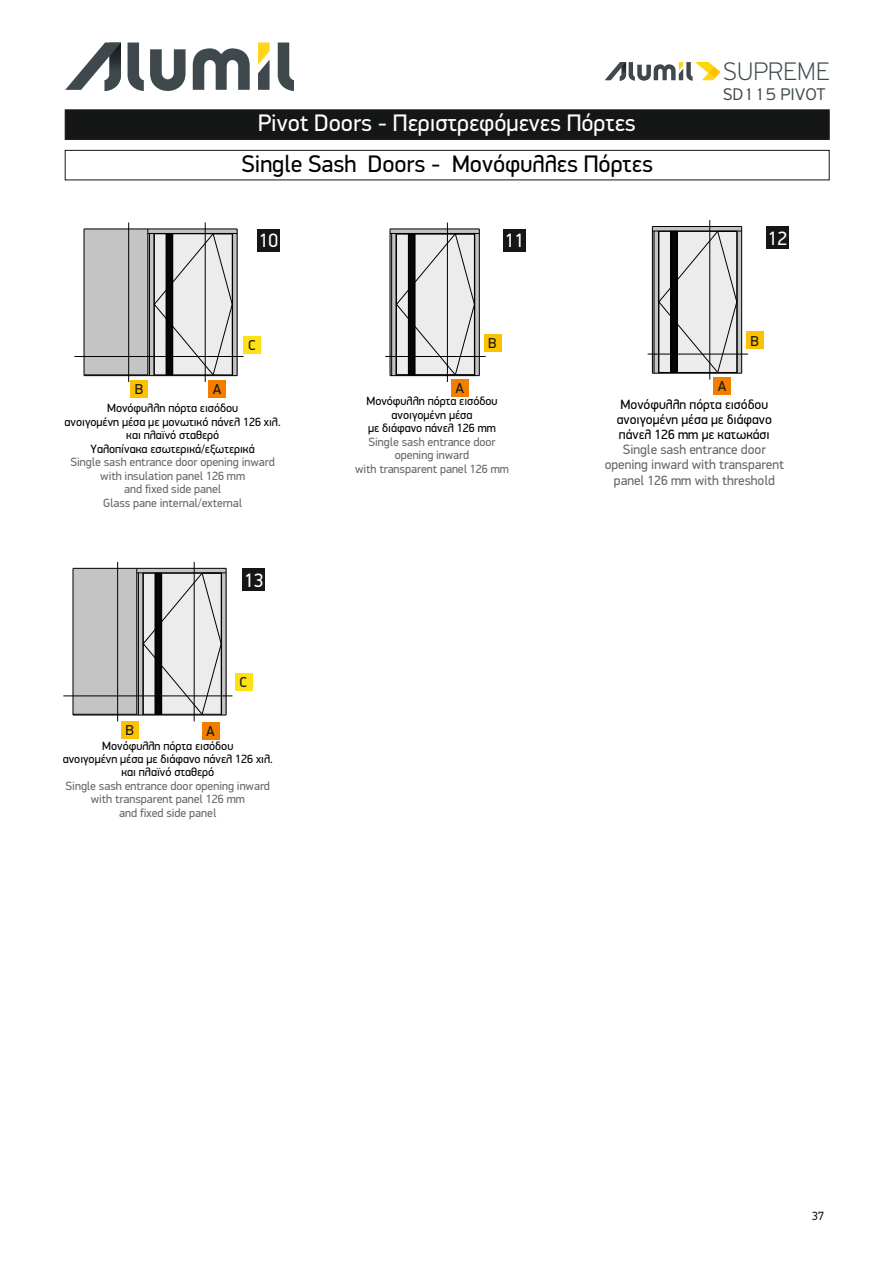
<style>
.page{position:relative;width:893px;height:1263px;background:#fff}
.page>*{position:absolute;margin:0;border:0;box-sizing:border-box;transform-origin:0 0}
.t1{font:100 27px "PF Highway Sans Pro";letter-spacing:.01em;color:#3e484d}
.t2{font:24px "PF Din Display Pro";color:#fff}
.t3{font:24px "PF Din Display Pro";color:#000}
.t4{font:19.5px "PF Din Display Pro";color:#fff}
.t5{font:300 18px "PF Highway Sans Pro";color:#3e484d}
.t6{font:14.4px "PF Din Display Pro";color:#151616}
.t7{font:13.5px/15.1px "PF Din Display Pro";color:#676767;text-align:center}
.t8{font:13.5px/15.1px "PF Din Display Pro";color:#000}
.t9{font:12px/13.5px "PF Din Display Pro";color:#676767;text-align:center}
.t10{font:12px/13.5px "PF Din Display Pro";color:#000;text-align:center}
.t11{font:12px "PF Din Display Pro";color:#151616}
</style>
<div class="page">
<svg style="left:150px;top:49px;width:36px;height:42px"></svg>
<svg style="left:193px;top:48px;width:57px;height:42px"></svg>
<svg style="left:128px;top:43px;width:16px;height:48px"></svg>
<svg style="left:278px;top:43px;width:16px;height:48px"></svg>
<svg style="left:258px;top:43px;width:12px;height:47px"></svg>
<svg style="left:65px;top:43px;width:56px;height:48px"></svg>
<svg style="left:605px;top:62px;width:115px;height:19px"></svg>
<div style="left:390px;top:229px;width:89px;height:147px;background:linear-gradient(to right,#c4c4c5,#c3c3c4)"></div>
<hr style="left:390px;top:229px;width:1px;height:147px;background:#000">
<hr style="left:390px;top:229px;width:89px;height:1px;background:#000">
<hr style="left:390px;top:375px;width:89px;height:1px;background:#000">
<hr style="left:479px;top:229px;width:1px;height:147px;background:#000">
<hr style="left:390px;top:233px;width:89px;height:1px;background:#000">
<hr style="left:447px;top:223px;width:1px;height:159px;background:#000">
<hr style="left:415px;top:356px;width:71px;height:1px;background:#000">
<svg style="left:385px;top:233px;width:90px;height:142px;background:#c1c1c2"></svg>
<hr style="left:408px;top:234px;width:1px;height:141px;background:#000">
<hr style="left:415px;top:234px;width:1px;height:141px;background:#000">
<div style="left:484px;top:334px;width:17px;height:17px;background:#fcc200"></div>
<div style="left:451px;top:379px;width:17px;height:17px;background:#f27e00"></div>
<div style="left:503px;top:229px;width:23px;height:23px;background:#151616"></div>
<div style="left:84px;top:229px;width:153px;height:147px;background:#c4c4c5"></div>
<hr style="left:148px;top:229px;width:1px;height:147px;background:#000">
<hr style="left:148px;top:229px;width:89px;height:1px;background:#000">
<hr style="left:148px;top:375px;width:89px;height:1px;background:#000">
<hr style="left:237px;top:229px;width:1px;height:147px;background:#000">
<hr style="left:148px;top:233px;width:89px;height:1px;background:#000">
<hr style="left:205px;top:223px;width:1px;height:159px;background:#000">
<hr style="left:149px;top:233px;width:1px;height:143px;background:#000">
<hr style="left:84px;top:229px;width:64px;height:1px;background:#000">
<hr style="left:84px;top:229px;width:1px;height:147px;background:#000">
<hr style="left:128px;top:223px;width:1px;height:159px;background:#000">
<hr style="left:74px;top:356px;width:169px;height:1px;background:#000">
<hr style="left:84px;top:375px;width:64px;height:1px;background:#000">
<svg style="left:154px;top:234px;width:79px;height:141px;background:#cdcdcd"></svg>
<div style="left:166px;top:234px;width:7px;height:141px;border:1px solid #000"></div>
<hr style="left:166px;top:234px;width:1px;height:141px;background:#000">
<hr style="left:172px;top:234px;width:1px;height:141px;background:#000">
<div style="left:131px;top:380px;width:17px;height:17px;background:#fcc200"></div>
<div style="left:243px;top:337px;width:17px;height:17px;background:#fbe116"></div>
<div style="left:209px;top:380px;width:17px;height:17px;background:#f27e00"></div>
<div style="left:257px;top:229px;width:23px;height:23px;background:#151616"></div>
<div style="left:73px;top:568px;width:153px;height:147px;background:#c4c4c5"></div>
<hr style="left:137px;top:568px;width:1px;height:147px;background:#000">
<hr style="left:137px;top:568px;width:89px;height:1px;background:#000">
<hr style="left:137px;top:715px;width:89px;height:1px;background:#000">
<hr style="left:226px;top:568px;width:1px;height:147px;background:#000">
<hr style="left:221px;top:573px;width:1px;height:141px;background:#000">
<hr style="left:137px;top:573px;width:89px;height:1px;background:#000">
<hr style="left:194px;top:562px;width:1px;height:159px;background:#000">
<hr style="left:138px;top:573px;width:1px;height:142px;background:#000">
<hr style="left:143px;top:714px;width:79px;height:1px;background:#000">
<hr style="left:73px;top:568px;width:64px;height:1px;background:#000">
<hr style="left:73px;top:715px;width:64px;height:1px;background:#000">
<hr style="left:117px;top:562px;width:1px;height:159px;background:#000">
<hr style="left:63px;top:696px;width:169px;height:1px;background:#000">
<hr style="left:73px;top:714px;width:64px;height:1px;background:#000">
<svg style="left:143px;top:573px;width:78px;height:141px;background:#cecece"></svg>
<div style="left:155px;top:573px;width:7px;height:141px;border:1px solid #000"></div>
<hr style="left:155px;top:573px;width:1px;height:141px;background:#000">
<hr style="left:161px;top:573px;width:1px;height:141px;background:#000">
<hr style="left:73px;top:568px;width:1px;height:147px;background:#000">
<div style="left:121px;top:721px;width:17px;height:17px;background:#fcc200"></div>
<div style="left:235px;top:673px;width:17px;height:17px;background:#fbe116"></div>
<div style="left:202px;top:722px;width:17px;height:17px;background:#f27e00"></div>
<div style="left:242px;top:568px;width:23px;height:23px;background:#151616"></div>
<div style="left:652px;top:226px;width:90px;height:147px;background:#c4c4c5"></div>
<hr style="left:652px;top:226px;width:1px;height:147px;background:#000">
<hr style="left:652px;top:226px;width:90px;height:1px;background:#000">
<hr style="left:652px;top:373px;width:90px;height:1px;background:#000">
<hr style="left:741px;top:226px;width:1px;height:147px;background:#000">
<hr style="left:737px;top:231px;width:1px;height:142px;background:#000">
<hr style="left:652px;top:231px;width:90px;height:1px;background:#000">
<hr style="left:709px;top:220px;width:1px;height:160px;background:#000">
<hr style="left:677px;top:354px;width:71px;height:1px;background:#000">
<svg style="left:648px;top:231px;width:89px;height:142px;background:#c9c9c9"></svg>
<hr style="left:671px;top:231px;width:1px;height:141px;background:#000">
<hr style="left:677px;top:231px;width:1px;height:141px;background:#000">
<div style="left:746px;top:332px;width:17px;height:17px;background:#fcc200"></div>
<div style="left:714px;top:377px;width:17px;height:17px;background:#f27e00"></div>
<div style="left:766px;top:226px;width:23px;height:23px;background:#151616"></div>
<div style="left:65px;top:110px;width:764px;height:30px;background:#151616"></div>
<svg style="left:65px;top:150px;width:764px;height:30px"></svg>
<h1 class="t1" style="left:723px;top:60px;width:108px">SUPREME</h1>
<p class="t6" style="left:135px;top:383px;width:10px">B</p>
<h2 class="t2" style="left:258px;top:113px;width:379px">Pivot Doors - Περιστρεφόµενες Πόρτες</h2>
<h2 class="t3" style="left:242px;top:154px;width:413px">Single Sash Doors - Μονόφυλλες Πόρτες</h2>
<h3 class="t4" style="left:259px;top:232px;width:21px">10</h3>
<h3 class="t4" style="left:505px;top:232px;width:21px">11</h3>
<p class="t6" style="left:213px;top:383px;width:10px">A</p>
<p class="t6" style="left:248px;top:340px;width:9px">C</p>
<p class="t6" style="left:455px;top:382px;width:10px">A</p>
<p class="t6" style="left:488px;top:337px;width:10px">B</p>
<h3 class="t5" style="left:723px;top:86px;width:104px">SD115 PIVOT</h3>
<h3 class="t4" style="left:768px;top:230px;width:21px">12</h3>
<p class="t6" style="left:718px;top:380px;width:10px">A</p>
<p class="t6" style="left:751px;top:335px;width:10px">B</p>
<p class="t10" style="left:65px;top:403px;width:218px">Μονόφυλλη πόρτα εισόδου<br>ανοιγοµένη µέσα µε µονωτικό πάνελ 126 χιλ. και πλαϊνό σταθερό<br>Υαλοπίνακα εσωτερικά/εξωτερικά</p>
<p class="t9" style="left:71px;top:456px;width:206px">Single sash entrance door opening inward with insulation panel 126 mm<br>and fixed side panel<br>Glass pane internal/external</p>
<h3 class="t4" style="left:244px;top:572px;width:21px">13</h3>
<p class="t6" style="left:126px;top:724px;width:10px">B</p>
<p class="t6" style="left:206px;top:725px;width:10px">A</p>
<p class="t6" style="left:240px;top:676px;width:9px">C</p>
<p class="t10" style="left:63px;top:740px;width:212px">Μονόφυλλη πόρτα εισόδου<br>ανοιγοµένη µέσα µε διάφανο πάνελ 126 χιλ. και πλαϊνό σταθερό</p>
<p class="t9" style="left:66px;top:780px;width:206px">Single sash entrance door opening inward with transparent panel 126 mm<br>and fixed side panel</p>
<p class="t10" style="left:366px;top:396px;width:133px">Μονόφυλλη πόρτα εισόδου ανοιγοµένη µέσα<br>µε διάφανο πάνελ 126 mm</p>
<p class="t9" style="left:355px;top:436px;width:156px">Single sash entrance door opening inward<br>with transparent panel 126 mm</p>
<p class="t8" style="left:617px;top:398px;width:157px">Μονόφυλλη πόρτα εισόδου ανοιγοµένη µέσα µε διάφανο πάνελ 126 mm µε κατωκάσι</p>
<p class="t7" style="left:605px;top:443px;width:181px">Single sash entrance door opening inward with transparent panel 126 mm with threshold</p>
<p class="t11" style="left:812px;top:1211px;width:13px">37</p>
</div>
